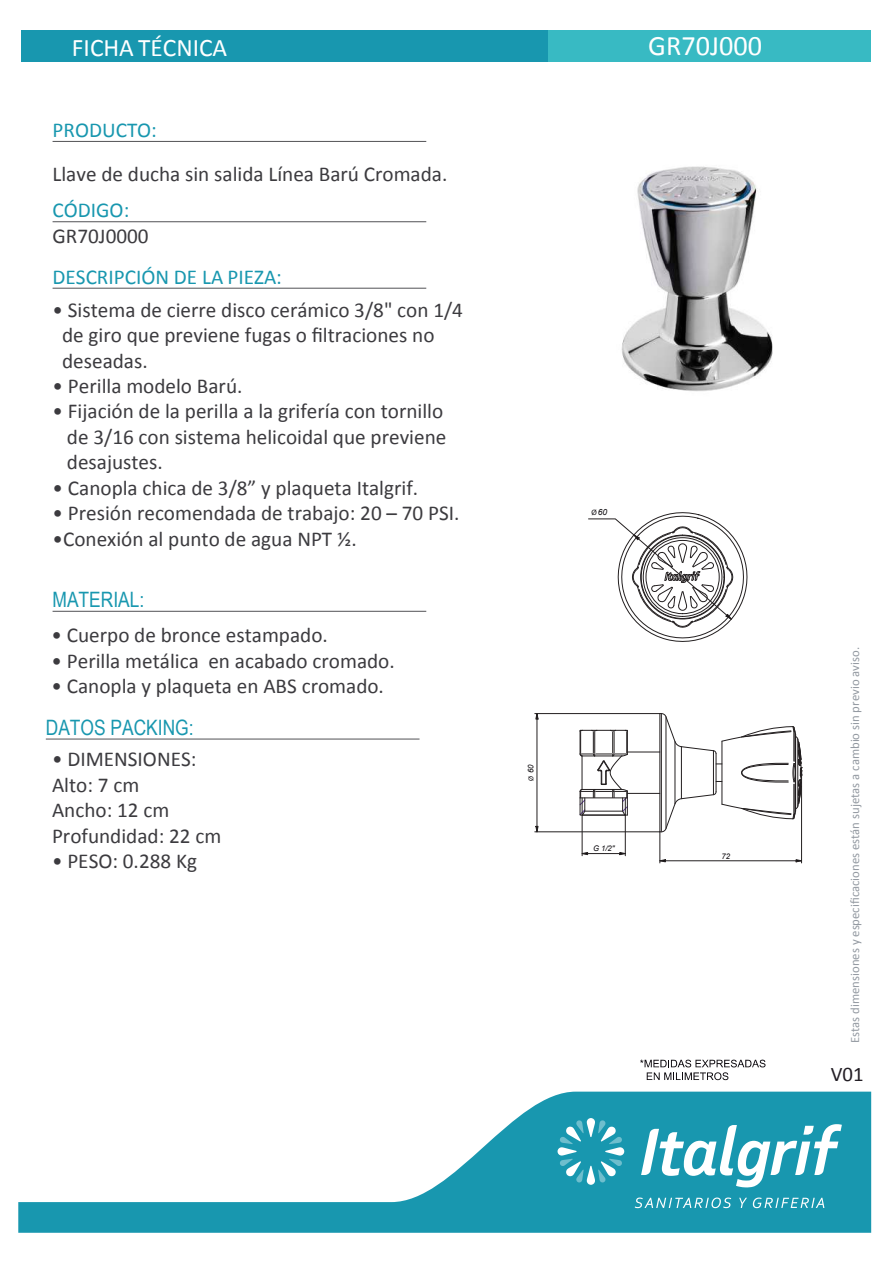
<style>
.page{position:relative;width:893px;height:1263px;background:#fff}
.page>*{position:absolute;margin:0;border:0;box-sizing:border-box;transform-origin:0 0}
.t1{font:28.2px "Calibri";color:#fff}
.t2{font:25.35px "Calibri";color:#fff}
.t3{font:21.15px/25.5px "Calibri";color:#3c3b3f}
.t4{font:21.15px "Calibri";color:#1897af}
.t5{font:21.15px "Arial Narrow";color:#1897af}
.t6{font:20.7px "Calibri";color:#231e25}
.t7{font:12.75px "Calibri";color:#9399a1}
.t8{font:italic 8.4px "Arial";color:#0c090d}
.t9{font:italic 7.8px "Arial";color:#0c090d}
.s1{font-family:"Myriad Pro";font-style:normal;font-size:7.8px}
.s2{font-family:"Myriad Pro";font-style:normal;font-size:7.2px}
</style>
<div class="page">
<div style="left:22px;top:30px;width:526px;height:32px;background:#1897af"></div>
<div style="left:548px;top:30px;width:322px;height:32px;background:#38bac3"></div>
<hr style="left:53px;top:141px;width:373px;height:1px;background:#525255">
<hr style="left:53px;top:221px;width:373px;height:1px;background:#525255">
<hr style="left:53px;top:288px;width:373px;height:1px;background:#525255">
<hr style="left:53px;top:611px;width:373px;height:1px;background:#525255">
<hr style="left:46px;top:739px;width:374px;height:1px;background:#525255">
<svg style="left:18px;top:1091px;width:853px;height:142px"></svg>
<svg style="left:641px;top:1124px;width:201px;height:63px"></svg>
<svg style="left:557px;top:1118px;width:67px;height:67px;background:#47acbf"></svg>
<svg style="left:635px;top:1197px;width:96px;height:11px"></svg>
<svg style="left:739px;top:1198px;width:8px;height:10px"></svg>
<svg style="left:753px;top:1197px;width:71px;height:11px"></svg>
<svg style="left:640px;top:1059px;width:125px;height:21px"></svg>
<img style="left:621px;top:166px;width:152px;height:226px">
<svg style="left:588px;top:512px;width:160px;height:130px"></svg>
<hr style="left:627px;top:752px;width:33px;height:1px;background:#231f20">
<hr style="left:627px;top:793px;width:33px;height:1px;background:#231f20">
<svg style="left:579px;top:729px;width:49px;height:87px"></svg>
<hr style="left:582px;top:815px;width:43px;height:1px;background:#231f20">
<svg style="left:658px;top:713px;width:145px;height:151px"></svg>
<hr style="left:665px;top:860px;width:131px;height:1px;background:#231f20">
<hr style="left:660px;top:832px;width:1px;height:31px;background:#231f20">
<hr style="left:801px;top:773px;width:1px;height:90px;background:#231f20">
<svg style="left:535px;top:714px;width:3px;height:5px"></svg>
<svg style="left:535px;top:826px;width:3px;height:7px"></svg>
<hr style="left:537px;top:719px;width:1px;height:107px;background:#231f20">
<hr style="left:535px;top:713px;width:125px;height:1px;background:#231f20">
<hr style="left:535px;top:831px;width:125px;height:1px;background:#231f20">
<svg style="left:581px;top:852px;width:7px;height:3px"></svg>
<svg style="left:619px;top:852px;width:6px;height:3px"></svg>
<hr style="left:588px;top:853px;width:32px;height:1px;background:#231f20">
<hr style="left:625px;top:815px;width:1px;height:41px;background:#231f20">
<hr style="left:582px;top:815px;width:1px;height:41px;background:#231f20">
<p class="t2" style="left:72px;top:31px;width:157px">FICHA TÉCNICA</p>
<p class="t4" style="left:53px;top:117px;width:106px">PRODUCTO:</p>
<p class="t3" style="left:53px;top:161px;width:396px">Llave de ducha sin salida Línea Barú Cromada.</p>
<p class="t4" style="left:53px;top:196px;width:78px">CÓDIGO:</p>
<p class="t3" style="left:53px;top:224px;width:98px">GR70J0000</p>
<p class="t4" style="left:53px;top:263px;width:231px">DESCRIPCIÓN DE LA PIEZA:</p>
<p class="t3" style="left:62px;top:297px;width:402px;text-indent:-10px">• Sistema de cierre disco cerámico 3/8" con 1/4 de giro que previene fugas o filtraciones no deseadas.</p>
<p class="t3" style="left:53px;top:373px;width:191px">• Perilla modelo Barú.</p>
<p class="t3" style="left:67px;top:399px;width:381px;text-indent:-14px">• Fijación de la perilla a la grifería con tornillo de 3/16 con sistema helicoidal que previene desajustes.</p>
<p class="t3" style="left:53px;top:475px;width:367px">• Canopla chica de 3/8” y plaqueta Italgrif.</p>
<p class="t3" style="left:53px;top:500px;width:408px">• Presión recomendada de trabajo: 20 – 70 PSI.</p>
<p class="t3" style="left:53px;top:526px;width:306px">•Conexión al punto de agua NPT ½.</p>
<p class="t5" style="left:53px;top:584px;width:93px">MATERIAL:</p>
<p class="t3" style="left:51px;top:622px;width:278px">• Cuerpo de bronce estampado.</p>
<p class="t3" style="left:51px;top:648px;width:345px">• Perilla metálica en acabado cromado.</p>
<p class="t3" style="left:51px;top:673px;width:334px">• Canopla y plaqueta en ABS cromado.</p>
<p class="t5" style="left:46px;top:712px;width:149px">DATOS PACKING:</p>
<p class="t3" style="left:52px;top:747px;width:171px">• DIMENSIONES:<br>Alto: 7 cm<br>Ancho: 12 cm<br>Profundidad: 22 cm</p>
<p class="t3" style="left:52px;top:848px;width:147px">• PESO: 0.288 Kg</p>
<h1 class="t1" style="left:648px;top:28px;width:115px">GR70J000</h1>
<p class="t8" style="left:591px;top:507px;width:17px"><span class="s1">Ø</span>60</p>
<p class="t9" style="left:526px;top:781px;width:18px;rotate:-90deg"><span class="s2">Ø</span> 60</p>
<p class="t9" style="left:593px;top:843px;width:23px">G 1/2"</p>
<p class="t9" style="left:721px;top:851px;width:10px">72</p>
<p class="t7" style="left:847px;top:1043px;width:397px;rotate:-90deg">Estas dimensiones y especificaciones están sujetas a cambio sin previo aviso.</p>
<p class="t6" style="left:831px;top:1061px;width:34px">V01</p>
</div>
